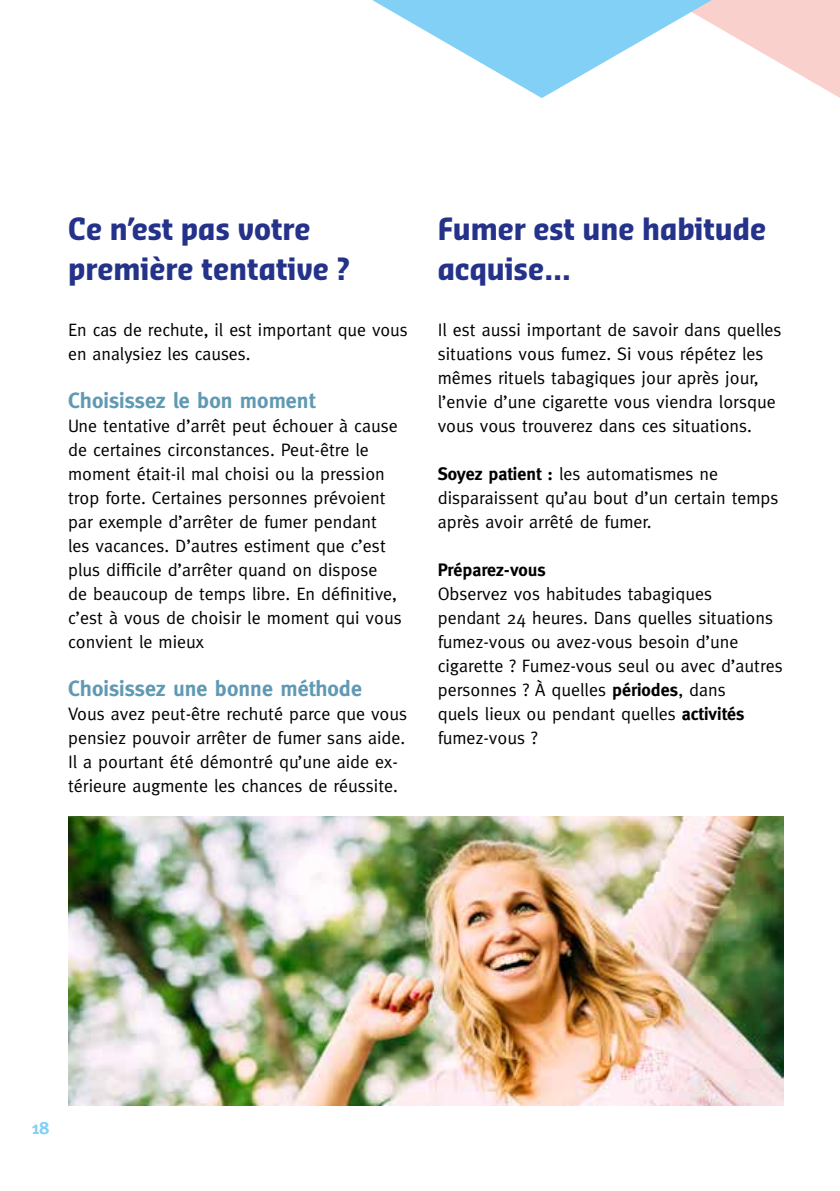
<style>
.page{position:relative;width:840px;height:1191px;background:#fff}
.page>*{position:absolute;margin:0;border:0;box-sizing:border-box;transform-origin:0 0}
.t1{font:700 30px/40px "Sansa Con Pro";color:#25328a}
.t2{font:700 22px "Meta";color:#6099b3}
.t3{font:18px/24px "Meta";color:#000}
.t4{font:700 18px "Meta";color:#000}
.t5{font:700 18px "Meta";color:#82d0f5}
.s1{font-weight:700}
</style>
<div class="page">
<svg style="left:372px;top:0;width:467px;height:98px"></svg>
<img style="left:68px;top:816px;width:714px;height:290px">
<h1 class="t1" style="left:68px;top:209px;width:283px">Ce n’est pas votre première tentative ?</h1>
<p class="t3" style="left:68px;top:318px;width:341px">En cas de rechute, il est important que vous en analysiez les causes.</p>
<p class="t2" style="left:68px;top:388px;width:249px">Choisissez le bon moment</p>
<p class="t3" style="left:68px;top:414px;width:335px">Une tentative d’arrêt peut échouer à cause de certaines circonstances. Peut-être le moment était-il mal choisi ou la pression trop forte. Certaines personnes prévoient par exemple d’arrêter de fumer pendant les vacances. D’autres estiment que c’est plus difficile d’arrêter quand on dispose<br>de beaucoup de temps libre. En définitive, c’est à vous de choisir le moment qui vous convient le mieux</p>
<p class="t2" style="left:68px;top:676px;width:295px">Choisissez une bonne méthode</p>
<p class="t3" style="left:68px;top:702px;width:340px">Vous avez peut-être rechuté parce que vous pensiez pouvoir arrêter de fumer sans aide.<br>Il a pourtant été démontré qu’une aide ex&shy;térieure augmente les chances de réussite.</p>
<h1 class="t1" style="left:437px;top:209px;width:330px">Fumer est une habitude acquise…</h1>
<p class="t3" style="left:437px;top:318px;width:345px">Il est aussi important de savoir dans quelles situations vous fumez. Si vous répétez les mêmes rituels tabagiques jour après jour, l’envie d’une cigarette vous viendra lorsque vous vous trouverez dans ces situations.</p>
<p class="t3" style="left:437px;top:462px;width:342px"><span class="s1">Soyez patient :</span> les automatismes ne disparaissent qu’au bout d’un certain temps après avoir arrêté de fumer.</p>
<p class="t4" style="left:437px;top:559px;width:110px">Préparez-vous</p>
<p class="t3" style="left:437px;top:582px;width:346px">Observez vos habitudes tabagiques<br>pendant 24 heures. Dans quelles situations fumez-vous ou avez-vous besoin d’une cigarette ? Fumez-vous seul ou avec d’autres personnes ? À quelles <span class="s1">périodes</span>, dans<br>quels lieux ou pendant quelles <span class="s1">activités </span>fumez-vous ?</p>
<p class="t5" style="left:31px;top:1117px;width:19px">18</p>
</div>
